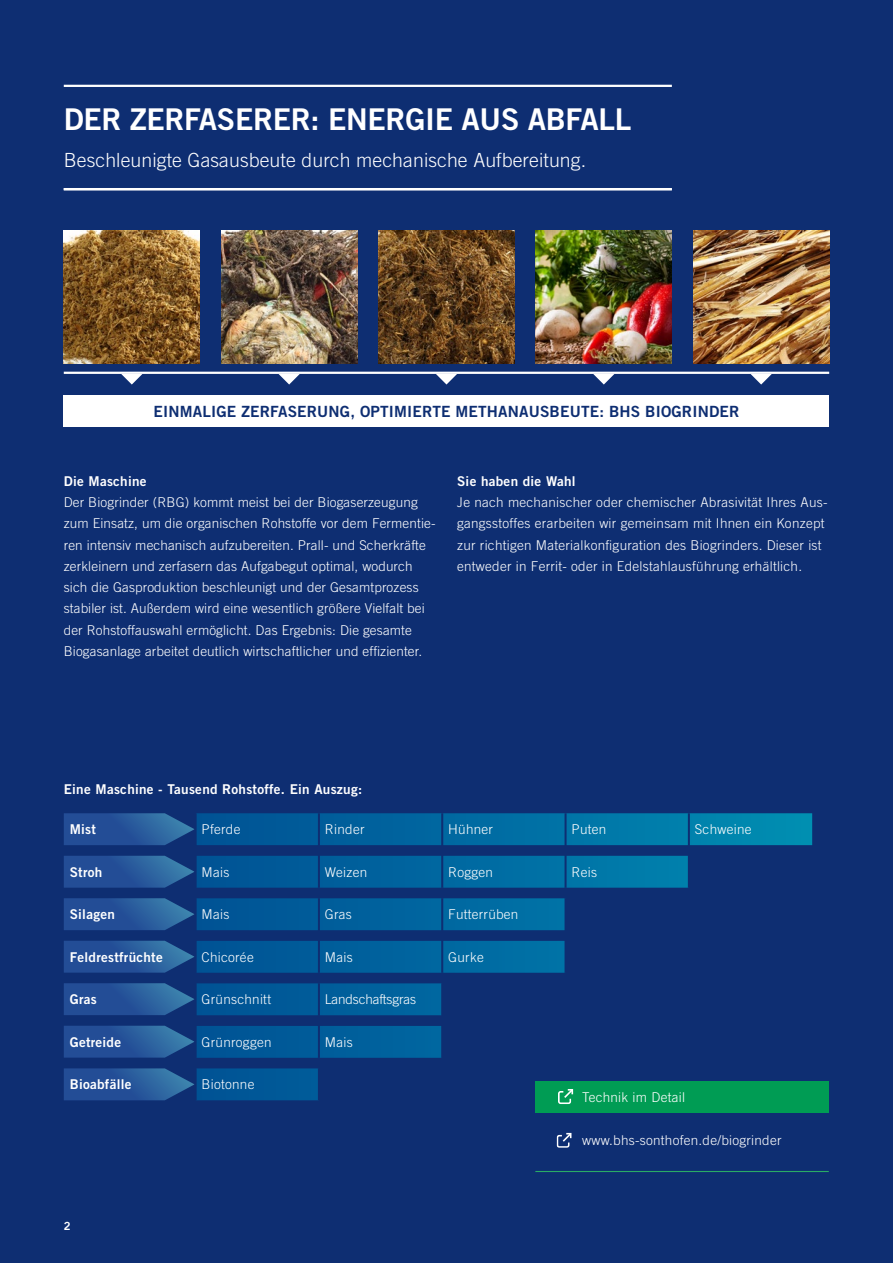
<style>
.page{position:relative;width:893px;height:1263px;background:#0e2e72}
.page>*{position:absolute;margin:0;border:0;box-sizing:border-box;transform-origin:0 0}
.Head_20_22{font:30px "Trade Gothic LT Std Bd 2";letter-spacing:-.01em;color:#fff}
.Head_20_22-2{font:300 19.5px "Trade Gothic LT Std";letter-spacing:.005em;color:#fff}
.t1{font:15.45px "Trade Gothic LT Std Bd 2";letter-spacing:.01em;color:#0e2e72}
.Copy_9___11{font:300 13.5px/21.3px "Trade Gothic LT Std";letter-spacing:.01em;color:#fff}
.Copy_9_11{font:13.5px "Trade Gothic LT Std Bd 2";letter-spacing:.02em;color:#fff}
.Copy_9___11-2{font:13.5px "Trade Gothic LT Std Bd 2";letter-spacing:.02em;color:#fff}
.Copy_9___11-3{font:300 13.5px "Trade Gothic LT Std";letter-spacing:-.01em;color:#fff}
.Copy_9_11-2{font:300 13.5px "Trade Gothic LT Std";letter-spacing:.02em;color:#fff}
.t2{font:11.25px "Trade Gothic LT Std Bd 2";color:#fff}
.s1{font-family:"Trade Gothic LT Std Bd 2";font-weight:400}
</style>
<div class="page">
<img style="left:64px;top:230px;width:136px;height:133px">
<img style="left:221px;top:230px;width:136px;height:133px">
<img style="left:378px;top:230px;width:136px;height:133px">
<img style="left:536px;top:230px;width:136px;height:133px">
<img style="left:693px;top:230px;width:136px;height:133px">
<hr style="left:64px;top:85px;width:608px;height:2px;background:#fff">
<hr style="left:64px;top:188px;width:608px;height:2px;background:#fff">
<svg style="left:197px;top:813px;width:615px;height:287px"></svg>
<hr style="left:318px;top:813px;width:2px;height:32px;background:#0e2e72">
<hr style="left:441px;top:813px;width:2px;height:32px;background:#0e2e72">
<hr style="left:564px;top:813px;width:3px;height:32px;background:#0e2e72">
<hr style="left:688px;top:813px;width:2px;height:32px;background:#0e2e72">
<svg style="left:318px;top:845px;width:2px;height:11px"></svg>
<svg style="left:441px;top:845px;width:2px;height:11px"></svg>
<svg style="left:564px;top:845px;width:3px;height:11px"></svg>
<svg style="left:688px;top:845px;width:2px;height:11px"></svg>
<hr style="left:318px;top:856px;width:2px;height:32px;background:#0e2e72">
<hr style="left:441px;top:856px;width:2px;height:32px;background:#0e2e72">
<hr style="left:564px;top:856px;width:3px;height:32px;background:#0e2e72">
<svg style="left:318px;top:888px;width:2px;height:10px"></svg>
<svg style="left:441px;top:888px;width:2px;height:10px"></svg>
<svg style="left:564px;top:888px;width:3px;height:10px"></svg>
<svg style="left:688px;top:888px;width:2px;height:10px"></svg>
<hr style="left:318px;top:898px;width:2px;height:32px;background:#0e2e72">
<hr style="left:441px;top:898px;width:2px;height:32px;background:#0e2e72">
<hr style="left:564px;top:898px;width:3px;height:32px;background:#0e2e72">
<hr style="left:688px;top:898px;width:2px;height:32px;background:#0e2e72">
<svg style="left:318px;top:930px;width:2px;height:11px"></svg>
<svg style="left:441px;top:930px;width:2px;height:11px"></svg>
<svg style="left:564px;top:930px;width:3px;height:11px"></svg>
<svg style="left:688px;top:930px;width:2px;height:11px"></svg>
<hr style="left:318px;top:941px;width:2px;height:32px;background:#0e2e72">
<hr style="left:441px;top:941px;width:2px;height:32px;background:#0e2e72">
<hr style="left:564px;top:941px;width:3px;height:32px;background:#0e2e72">
<hr style="left:688px;top:941px;width:2px;height:32px;background:#0e2e72">
<svg style="left:318px;top:973px;width:2px;height:10px"></svg>
<svg style="left:441px;top:973px;width:2px;height:10px"></svg>
<svg style="left:564px;top:973px;width:3px;height:10px"></svg>
<svg style="left:688px;top:973px;width:2px;height:10px"></svg>
<hr style="left:318px;top:983px;width:2px;height:32px;background:#0e2e72">
<hr style="left:441px;top:983px;width:2px;height:32px;background:#0e2e72">
<hr style="left:564px;top:983px;width:3px;height:32px;background:#0e2e72">
<hr style="left:688px;top:983px;width:2px;height:32px;background:#0e2e72">
<svg style="left:318px;top:1015px;width:2px;height:11px"></svg>
<svg style="left:441px;top:1015px;width:2px;height:11px"></svg>
<svg style="left:564px;top:1015px;width:3px;height:11px"></svg>
<svg style="left:688px;top:1015px;width:2px;height:11px"></svg>
<hr style="left:318px;top:1026px;width:2px;height:32px;background:#0e2e72">
<hr style="left:441px;top:1026px;width:2px;height:32px;background:#0e2e72">
<hr style="left:564px;top:1026px;width:3px;height:32px;background:#0e2e72">
<hr style="left:688px;top:1026px;width:2px;height:32px;background:#0e2e72">
<svg style="left:64px;top:813px;width:133px;height:287px"></svg>
<svg style="left:318px;top:1058px;width:2px;height:10px"></svg>
<svg style="left:441px;top:1058px;width:2px;height:10px"></svg>
<svg style="left:564px;top:1058px;width:3px;height:10px"></svg>
<svg style="left:688px;top:1058px;width:2px;height:10px"></svg>
<hr style="left:195px;top:1068px;width:2px;height:32px;background:#0e2e72">
<hr style="left:318px;top:1068px;width:2px;height:32px;background:#0e2e72">
<hr style="left:441px;top:1068px;width:2px;height:32px;background:#0e2e72">
<hr style="left:564px;top:1068px;width:3px;height:32px;background:#0e2e72">
<hr style="left:688px;top:1068px;width:2px;height:32px;background:#0e2e72">
<hr style="left:688px;top:856px;width:2px;height:32px;background:#0e2e72">
<div style="left:64px;top:395px;width:765px;height:32px;background:#fff"></div>
<svg style="left:121px;top:374px;width:21px;height:10px"></svg>
<svg style="left:279px;top:374px;width:21px;height:10px"></svg>
<svg style="left:436px;top:374px;width:21px;height:10px"></svg>
<svg style="left:593px;top:374px;width:21px;height:10px"></svg>
<hr style="left:64px;top:372px;width:765px;height:2px;background:#fff">
<svg style="left:750px;top:374px;width:22px;height:10px"></svg>
<div style="left:535px;top:1081px;width:294px;height:32px;background:#009c54"></div>
<svg style="left:558px;top:1089px;width:15px;height:15px"></svg>
<svg style="left:557px;top:1132px;width:15px;height:16px"></svg>
<hr style="left:535px;top:1171px;width:294px;height:1px;background:#2aac65">
<p class="Head_20_22" style="left:64px;top:100px;width:569px">DER ZERFASERER: ENERGIE AUS ABFALL</p>
<p class="Head_20_22-2" style="left:64px;top:148px;width:524px">Beschleunigte Gasausbeute durch mechanische Aufbereitung.</p>
<p class="t1" style="left:154px;top:401px;width:587px">EINMALIGE ZERFASERUNG, OPTIMIERTE METHANAUSBEUTE: BHS BIOGRINDER</p>
<p class="Copy_9___11" style="left:64px;top:470px;width:373px"><span class="s1">Die Maschine<br></span>Der Biogrinder (RBG) kommt meist bei der Biogaserzeugung zum Einsatz, um die organischen Rohstoffe vor dem Fermentie&shy;ren intensiv mechanisch aufzubereiten. Prall- und Scherkräfte zerkleinern und zerfasern das Aufgabegut optimal, wodurch sich die Gasproduktion beschleunigt und der Gesamtprozess stabiler ist. Außerdem wird eine wesentlich größere Vielfalt bei der Rohstoffauswahl ermöglicht. Das Ergebnis: Die gesamte Biogasanlage arbeitet deutlich wirtschaftlicher und effizienter.</p>
<p class="Copy_9___11" style="left:457px;top:470px;width:372px"><span class="s1">Sie haben die Wahl<br></span>Je nach mechanischer oder chemischer Abrasivität Ihres Aus&shy;gangsstoffes erarbeiten wir gemeinsam mit Ihnen ein Konzept zur richtigen Materialkonfiguration des Biogrinders. Dieser ist entweder in Ferrit- oder in Edelstahlausführung erhältlich.</p>
<p class="Copy_9___11-2" style="left:64px;top:781px;width:300px">Eine Maschine - Tausend Rohstoffe. Ein Auszug:</p>
<p class="Copy_9_11" style="left:70px;top:821px;width:28px">Mist</p>
<p class="Copy_9___11" style="left:202px;top:818px;width:40px">Pferde</p>
<p class="Copy_9___11" style="left:325px;top:818px;width:41px">Rinder</p>
<p class="Copy_9___11" style="left:448px;top:818px;width:46px">Hühner</p>
<p class="Copy_9___11" style="left:572px;top:818px;width:36px">Puten</p>
<p class="Copy_9___11" style="left:695px;top:818px;width:58px">Schweine</p>
<p class="Copy_9_11" style="left:70px;top:863px;width:34px">Stroh</p>
<p class="Copy_9___11" style="left:202px;top:861px;width:29px">Mais</p>
<p class="Copy_9___11" style="left:325px;top:861px;width:44px">Weizen</p>
<p class="Copy_9___11" style="left:448px;top:861px;width:46px">Roggen</p>
<p class="Copy_9___11" style="left:572px;top:861px;width:27px">Reis</p>
<p class="Copy_9_11" style="left:70px;top:906px;width:47px">Silagen</p>
<p class="Copy_9___11" style="left:202px;top:903px;width:29px">Mais</p>
<p class="Copy_9___11" style="left:325px;top:903px;width:29px">Gras</p>
<p class="Copy_9___11" style="left:448px;top:903px;width:72px">Futterrüben</p>
<p class="Copy_9_11" style="left:70px;top:948px;width:95px">Feldrestfrüchte</p>
<p class="Copy_9_11-2" style="left:202px;top:949px;width:54px">Chicorée</p>
<p class="Copy_9___11" style="left:325px;top:946px;width:29px">Mais</p>
<p class="Copy_9___11" style="left:448px;top:946px;width:37px">Gurke</p>
<p class="Copy_9_11" style="left:70px;top:991px;width:29px">Gras</p>
<p class="Copy_9___11" style="left:202px;top:988px;width:71px">Grünschnitt</p>
<p class="Copy_9___11-3" style="left:325px;top:991px;width:93px">Landschaftsgras</p>
<p class="Copy_9_11" style="left:70px;top:1033px;width:53px">Getreide</p>
<p class="Copy_9___11" style="left:202px;top:1031px;width:71px">Grünroggen</p>
<p class="Copy_9___11" style="left:325px;top:1031px;width:29px">Mais</p>
<p class="Copy_9_11" style="left:70px;top:1076px;width:63px">Bioabfälle</p>
<p class="Copy_9___11" style="left:202px;top:1073px;width:54px">Biotonne</p>
<p class="t2" style="left:64px;top:1219px;width:8px">2</p>
<p class="Copy_9___11" style="left:582px;top:1087px;width:104px">Technik im Detail</p>
<p class="Copy_9___11" style="left:582px;top:1129px;width:201px">www.bhs-sonthofen.de/biogrinder</p>
</div>
